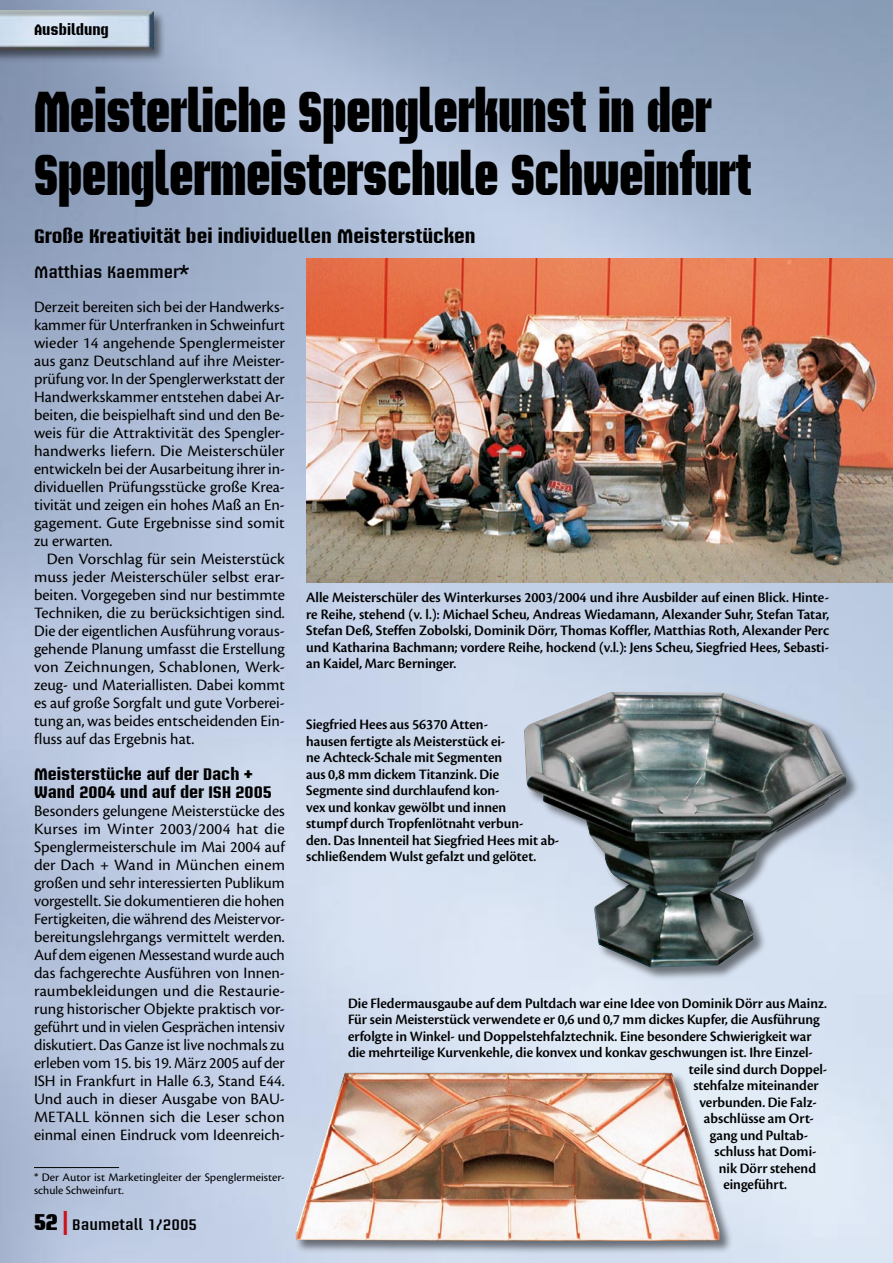
<style>
.page{position:relative;width:893px;height:1263px;background:#fff}
.page>*{position:absolute;margin:0;border:0;box-sizing:border-box;transform-origin:0 0}
.t1{font:900 57px/63px "Briem Akademi Std";color:#000;scale:.8 1}
.t2{font:700 19.5px "Briem Akademi Std";color:#000}
.t3{font:16.5px/18px "Cronos Pro";color:#000;text-align:justify}
.t4{font:700 16.5px/18px "Briem Akademi Std";color:#000}
.t5{font:600 16.5px "Briem Akademi Std";color:#000}
.t6{font:15px/16.5px "Cronos Pro Semibold Disp";color:#000;text-align:justify}
.t7{font:600 15px "Briem Akademi Std";color:#000}
.t8{font:700 15px "Briem Akademi Std";color:#000}
.t9{font:12px/13.5px "Cronos Pro";color:#000}
.s1{font-weight:900;font-size:22.5px}
.s2{font-size:24px;color:#cd1316}
</style>
<div class="page">
<img style="left:0;top:0;width:893px;height:1263px">
<div style="left:0;top:9px;width:168px;height:54px;background:#000;opacity:.5"></div>
<img style="left:0;top:11px;width:153px;height:38px">
<img style="left:306px;top:258px;width:587px;height:324px">
<hr style="left:34px;top:1167px;width:85px;height:1px;background:#000">
<div style="left:522px;top:690px;width:339px;height:292px;background:#000;opacity:.5"></div>
<img style="left:524px;top:692px;width:325px;height:276px">
<div style="left:294px;top:1070px;width:441px;height:186px;background:#000;opacity:.5"></div>
<img style="left:296px;top:1073px;width:424px;height:168px">
<p class="t8" style="left:34px;top:22px;width:76px">Ausbildung</p>
<h1 class="t1" style="left:34px;top:80px;width:898px">Meisterliche Spenglerkunst in der<br>Spenglermeisterschule Schweinfurt</h1>
<p class="t2" style="left:34px;top:225px;width:443px">Große Kreativität bei individuellen Meisterstücken</p>
<p class="t5" style="left:34px;top:263px;width:156px">Matthias Kaemmer*</p>
<p class="t3" style="left:34px;top:298px;width:253px">Derzeit bereiten sich bei der Handwerks&shy;kammer für Unterfranken in Schweinfurt wieder 14 angehende Spenglermeister aus ganz Deutschland auf ihre Meister&shy;prüfung vor. In der Spenglerwerkstatt der Handwerkskammer entstehen dabei Ar&shy;beiten, die beispielhaft sind und den Be&shy;weis für die Attraktivität des Spengler&shy;handwerks liefern. Die Meisterschüler entwickeln bei der Ausarbeitung ihrer in&shy;dividuellen Prüfungsstücke große Krea&shy;tivität und zeigen ein hohes Maß an En&shy;gagement. Gute Ergebnisse sind somit zu erwarten.</p>
<p class="t3" style="left:34px;top:550px;width:253px;text-indent:13px">Den Vorschlag für sein Meisterstück muss jeder Meisterschüler selbst erar&shy;beiten. Vorgegeben sind nur bestimmte Techniken, die zu berücksichtigen sind.<br>Die der eigentlichen Ausführung voraus&shy;gehende Planung umfasst die Erstellung von Zeichnungen, Schablonen, Werk&shy;zeug- und Materiallisten. Dabei kommt es auf große Sorgfalt und gute Vorberei&shy;tung an, was beides entscheidenden Ein&shy;fluss auf das Ergebnis hat.</p>
<p class="t4" style="left:34px;top:765px;width:239px">Meisterstücke auf der Dach +<br>Wand 2004 und auf der ISH 2005</p>
<p class="t3" style="left:34px;top:802px;width:252px">Besonders gelungene Meisterstücke des Kurses im Winter 2003/2004 hat die Spenglermeisterschule im Mai 2004 auf der Dach + Wand in München einem großen und sehr interessierten Publikum vorgestellt. Sie dokumentieren die hohen Fertigkeiten, die während des Meistervor&shy;bereitungslehrgangs vermittelt werden.<br>Auf dem eigenen Messestand wurde auch das fachgerechte Ausführen von Innen&shy;raumbekleidungen und die Restaurie&shy;rung historischer Objekte praktisch vor&shy;geführt und in vielen Gesprächen intensiv diskutiert. Das Ganze ist live nochmals zu erleben vom 15. bis 19. März 2005 auf der ISH in Frankfurt in Halle 6.3, Stand E44.<br>Und auch in dieser Ausgabe von BAU-METALL können sich die Leser schon einmal einen Eindruck vom Ideenreich-</p>
<p class="t9" style="left:34px;top:1170px;width:252px">* Der Autor ist Marketingleiter der Spenglermeister&shy;schule Schweinfurt.</p>
<p class="t6" style="left:306px;top:589px;width:524px">Alle Meisterschüler des Winterkurses 2003/2004 und ihre Ausbilder auf einen Blick. Hinte&shy;re Reihe, stehend (v. l.): Michael Scheu, Andreas Wiedamann, Alexander Suhr, Stefan Tatar, Stefan Deß, Steffen Zobolski, Dominik Dörr, Thomas Koffler, Matthias Roth, Alexander Perc und Katharina Bachmann; vordere Reihe, hockend (v.l.): Jens Scheu, Siegfried Hees, Sebasti&shy;an Kaidel, Marc Berninger.</p>
<p class="t6" style="left:306px;top:716px;width:255px;text-align:left">Siegfried Hees aus 56370 Atten-<br>hausen fertigte als Meisterstück ei-<br>ne Achteck-Schale mit Segmenten<br>aus 0,8 mm dickem Titanzink. Die Segmente sind durchlaufend kon-<br>vex und konkav gewölbt und innen<br>stumpf durch Tropfenlötnaht verbun-<br>den. Das Innenteil hat Siegfried Hees mit ab&shy;schließendem Wulst gefalzt und gelötet.</p>
<p class="t6" style="left:348px;top:995px;width:480px">Die Fledermausgaube auf dem Pultdach war eine Idee von Dominik Dörr aus Mainz.</p>
<p class="t6" style="left:348px;top:1011px;width:473px">Für sein Meisterstück verwendete er 0,6 und 0,7 mm dickes Kupfer, die Ausführung</p>
<p class="t6" style="left:348px;top:1028px;width:465px">erfolgte in Winkel- und Doppelstehfalztechnik. Eine besondere Schwierigkeit war</p>
<p class="t6" style="left:348px;top:1044px;width:467px">die mehrteilige Kurvenkehle, die konvex und konkav geschwungen ist. Ihre Einzel-</p>
<p class="t6" style="left:689px;top:1061px;width:140px">teile sind durch Doppel-</p>
<p class="t6" style="left:693px;top:1077px;width:127px">stehfalze miteinander</p>
<p class="t6" style="left:699px;top:1094px;width:119px">verbunden. Die Falz-</p>
<p class="t6" style="left:704px;top:1110px;width:112px">abschlüsse am Ort-</p>
<p class="t6" style="left:710px;top:1127px;width:100px">gang und Pultab-</p>
<p class="t6" style="left:714px;top:1143px;width:104px">schluss hat Domi-</p>
<p class="t6" style="left:719px;top:1160px;width:99px">nik Dörr stehend</p>
<p class="t6" style="left:723px;top:1176px;width:65px">eingeführt.</p>
<p class="t7" style="left:34px;top:1216px;width:165px"><span class="s1">52</span> <span class="s2">|</span> Baumetall 1/2005</p>
</div>
